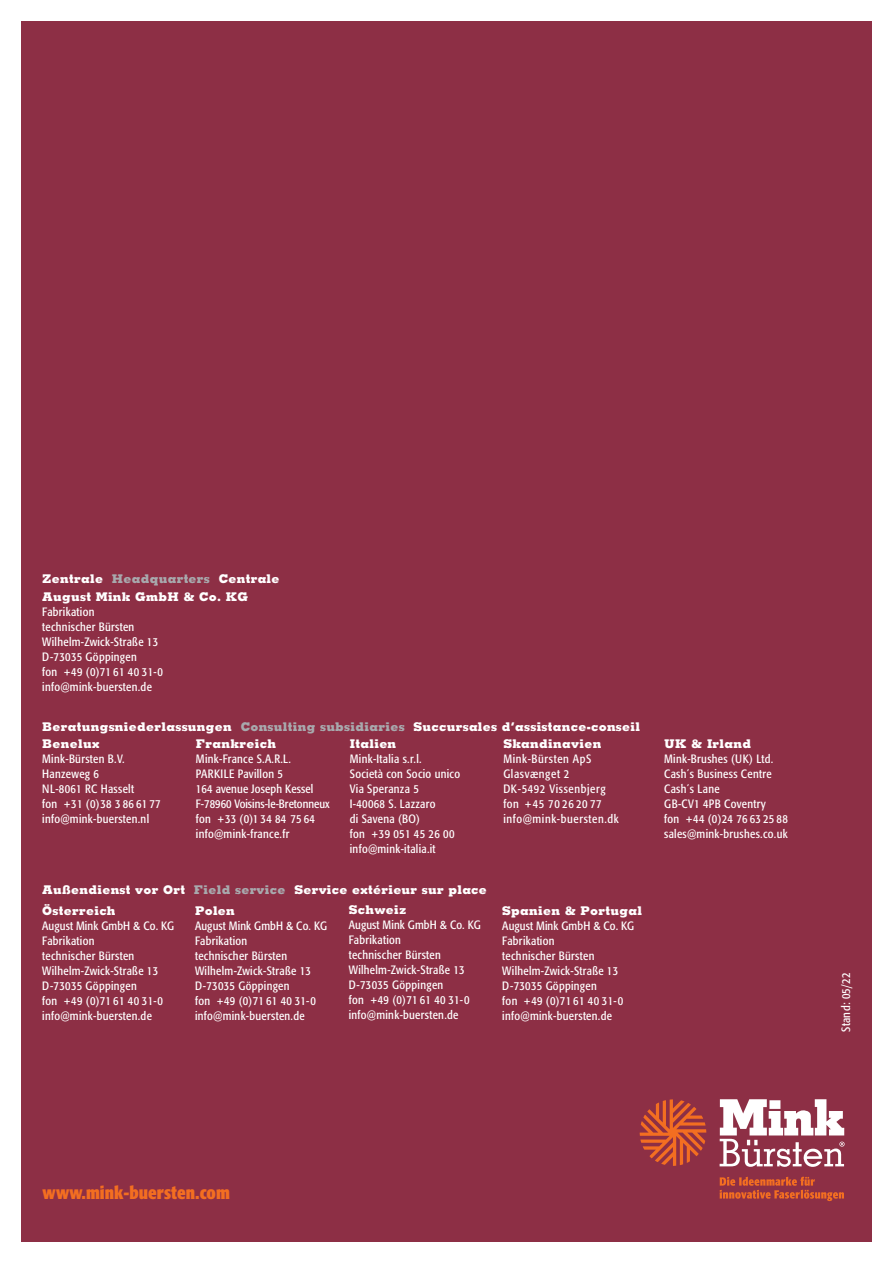
<style>
.page{position:relative;width:893px;height:1263px;background:#fff}
.page>*{position:absolute;margin:0;border:0;box-sizing:border-box;transform-origin:0 0}
.t1{font:700 condensed 18px "Formata";color:#f36e21}
.t2{font:condensed 12px/15px "Formata";letter-spacing:.025em;color:#fff}
.t3{font:800 12px "Memphis LT Std";letter-spacing:.025em;color:#fff}
.t4{font:condensed 12px/15px "Formata";letter-spacing:.05em;color:#fff}
.t5{font:800 12px "Memphis LT Pro";letter-spacing:.025em;color:#fff}
.s1{color:#a8a9ad}
</style>
<div class="page">
<div style="left:21px;top:21px;width:851px;height:1221px;background:#8d2f45"></div>
<svg style="left:640px;top:1099px;width:66px;height:67px"></svg>
<svg style="left:720px;top:1099px;width:124px;height:68px"></svg>
<svg style="left:720px;top:1177px;width:124px;height:24px"></svg>
<p class="t3" style="left:42px;top:571px;width:239px">Zentrale <span class="s1">Headquarters</span> Centrale</p>
<p class="t5" style="left:42px;top:589px;width:207px">August Mink GmbH &amp; Co. KG</p>
<p class="t2" style="left:42px;top:604px;width:122px">Fabrikation<br>technischer Bürsten<br>Wilhelm-Zwick-Straße 13<br>D-73035 Göppingen<br>fon +49 (0)71 61 40 31-0 info@mink-buersten.de</p>
<p class="t3" style="left:42px;top:719px;width:599px">Beratungsniederlassungen <span class="s1">Consulting subsidiaries</span> Succursales d‘assistance-conseil</p>
<p class="t3" style="left:42px;top:736px;width:59px">Benelux</p>
<p class="t2" style="left:42px;top:751px;width:120px">Mink-Bürsten B.V.<br>Hanzeweg 6<br>NL-8061 RC Hasselt<br>fon +31 (0)38 3 86 61 77 info@mink-buersten.nl</p>
<p class="t3" style="left:196px;top:736px;width:82px">Frankreich</p>
<p class="t2" style="left:196px;top:751px;width:135px">Mink-France S.A.R.L.<br>PARKILE Pavillon 5<br>164 avenue Joseph Kessel<br>F-78960 Voisins-le-Bretonneux fon +33 (0)1 34 84 75 64 info@mink-france.fr</p>
<p class="t3" style="left:350px;top:736px;width:48px">Italien</p>
<p class="t2" style="left:350px;top:751px;width:112px">Mink-Italia s.r.l.<br>Società con Socio unico<br>Via Speranza 5<br>I-40068 S. Lazzaro<br>di Savena (BO)<br>fon +39 051 45 26 00 info@mink-italia.it</p>
<p class="t3" style="left:42px;top:882px;width:446px">Außendienst vor Ort <span class="s1">Field service</span> Service extérieur sur place</p>
<p class="t3" style="left:42px;top:903px;width:75px">Österreich</p>
<p class="t2" style="left:42px;top:918px;width:133px">August Mink GmbH &amp; Co. KG<br>Fabrikation<br>technischer Bürsten<br>Wilhelm-Zwick-Straße 13<br>D-73035 Göppingen<br>fon +49 (0)71 61 40 31-0 info@mink-buersten.de</p>
<p class="t3" style="left:195px;top:903px;width:41px">Polen</p>
<p class="t2" style="left:195px;top:918px;width:133px">August Mink GmbH &amp; Co. KG<br>Fabrikation<br>technischer Bürsten<br>Wilhelm-Zwick-Straße 13<br>D-73035 Göppingen<br>fon +49 (0)71 61 40 31-0 info@mink-buersten.de</p>
<p class="t3" style="left:349px;top:902px;width:59px">Schweiz</p>
<p class="t2" style="left:349px;top:918px;width:133px">August Mink GmbH &amp; Co. KG<br>Fabrikation<br>technischer Bürsten<br>Wilhelm-Zwick-Straße 13<br>D-73035 Göppingen<br>fon +49 (0)71 61 40 31-0 info@mink-buersten.de</p>
<p class="t3" style="left:503px;top:736px;width:99px">Skandinavien</p>
<p class="t4" style="left:503px;top:751px;width:117px">Mink-Bürsten ApS<br>Glasvænget 2<br>DK-5492 Vissenbjerg fon +45 70 26 20 77 info@mink-buersten.dk</p>
<p class="t3" style="left:502px;top:903px;width:141px">Spanien &amp; Portugal</p>
<p class="t2" style="left:502px;top:918px;width:133px">August Mink GmbH &amp; Co. KG<br>Fabrikation<br>technischer Bürsten<br>Wilhelm-Zwick-Straße 13<br>D-73035 Göppingen<br>fon +49 (0)71 61 40 31-0 info@mink-buersten.de</p>
<p class="t3" style="left:664px;top:736px;width:88px">UK &amp; Irland</p>
<p class="t2" style="left:664px;top:751px;width:125px">Mink-Brushes (UK) Ltd.<br>Cash´s Business Centre<br>Cash´s Lane<br>GB-CV1 4PB Coventry<br>fon +44 (0)24 76 63 25 88 sales@mink-brushes.co.uk</p>
<p class="t2" style="left:838px;top:1032px;width:61px;rotate:-90deg">Stand: 05/22</p>
<h1 class="t1" style="left:43px;top:1182px;width:189px">www.mink-buersten.com</h1>
</div>
